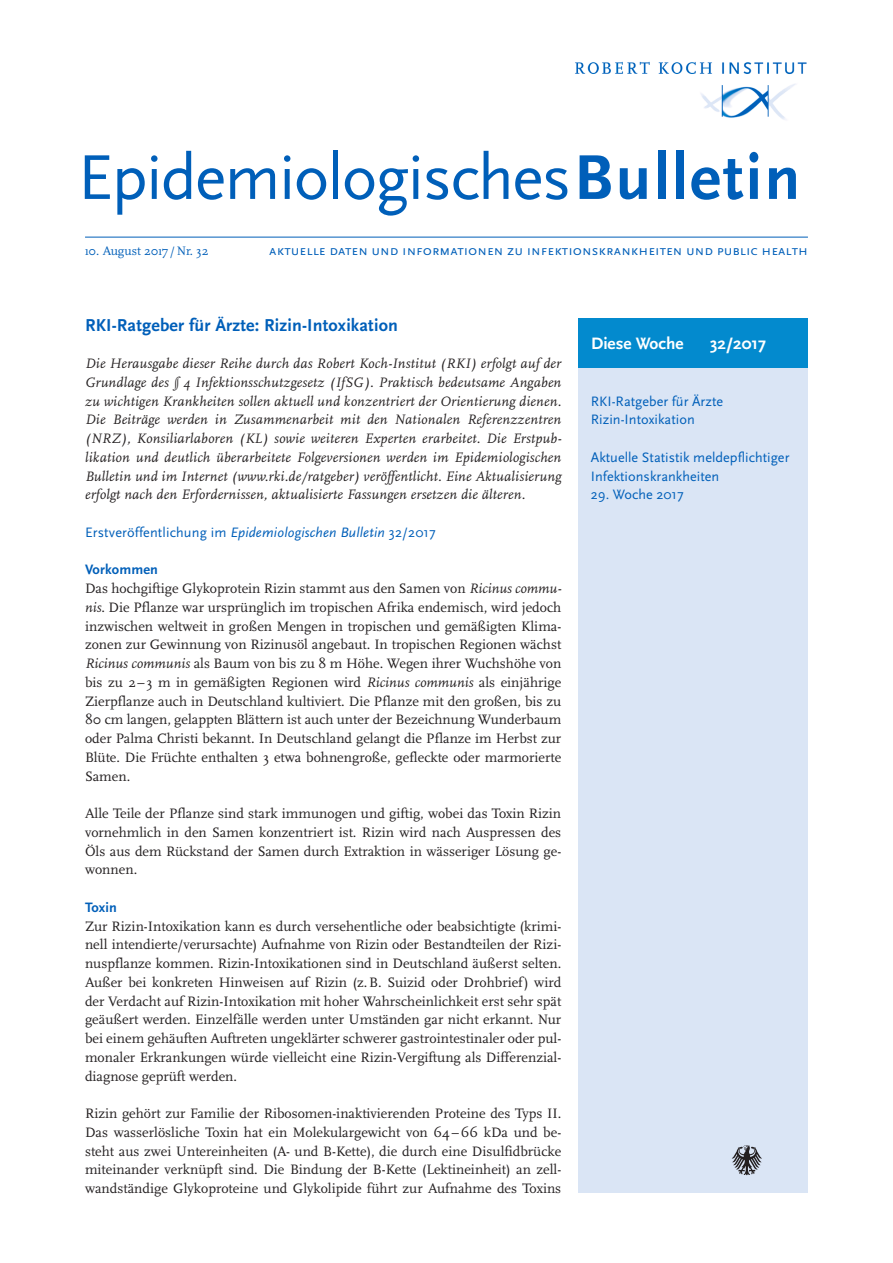
<style>
.page{position:relative;width:893px;height:1263px;background:#fff}
.page>*{position:absolute;margin:0;border:0;box-sizing:border-box;transform-origin:0 0}
.t1{font:66px "Scala Sans Pro";letter-spacing:-.02em;color:#005fb9}
.Fließtext_Überschrif{font:700 18px "Scala Sans Pro";letter-spacing:.01em;color:#005fb9}
.t2{font:700 17.25px "Scala Sans Pro";color:#fff}
.Fließtext{font:14.25px/18.8px "Scala Pro";color:#231f20;text-align:justify}
.Einleitungstext_9_5{font:italic 14.25px/18.8px "Scala Pro";letter-spacing:.015em;color:#231f20;text-align:justify}
.Fließtext_Überschrif-2{font:14.25px "Scala Sans Pro";letter-spacing:.005em;color:#005fb9}
.Inhalt{font:14.25px/18.8px "Scala Sans Pro";color:#005fb9}
.Fließtext_Überschrif-3{font:700 14.25px "Scala Sans Pro";letter-spacing:.01em;color:#005fb9}
.t3{font:12.75px "Scala Pro";color:#005fb9}
.s1{font-weight:700}
.s2{font-style:italic}
</style>
<div class="page">
<hr style="left:85px;top:237px;width:723px;height:1px;background:#005fb9">
<img style="left:575px;top:61px;width:232px;height:59px">
<div style="left:578px;top:318px;width:230px;height:875px;background:#dae5f5"></div>
<div style="left:578px;top:318px;width:230px;height:50px;background:#038ace"></div>
<svg style="left:732px;top:1145px;width:30px;height:31px"></svg>
<h1 class="t1" style="left:78px;top:139px;width:724px">Epidemiologisches<span class="s1">Bulletin</span></h1>
<p class="t3" style="left:85px;top:243px;width:125px">10. August 2017 /Nr. 32</p>
<p class="Fließtext_Überschrif-2" style="left:269px;top:242px;width:540px">aktuelle daten und informationen zu infektionskrankheiten und public health</p>
<p class="Fließtext_Überschrif" style="left:85px;top:314px;width:314px">RKI-Ratgeber für Ärzte: Rizin-Intoxikation</p>
<p class="Einleitungstext_9_5" style="left:85px;top:354px;width:478px">Die Herausgabe dieser Reihe durch das Robert Koch-Institut (RKI) erfolgt auf der Grundlage des § 4 Infektionsschutzgesetz (IfSG). Praktisch bedeutsame Angaben zu wichtigen Krankheiten sollen aktuell und konzentriert der Orientierung dienen.<br>Die Beiträge werden in Zusammenarbeit mit den Nationalen Referenzzentren (NRZ), Konsiliarlaboren (KL) sowie weiteren Experten erarbeitet. Die Erstpub&shy;likation und deutlich überarbeitete Folgeversionen werden im Epidemiologischen Bulletin und im Internet (www.rki.de/ratgeber) veröffentlicht. Eine Aktualisierung erfolgt nach den Erfordernissen, aktualisierte Fassungen ersetzen die älteren.</p>
<p class="Fließtext_Überschrif-2" style="left:85px;top:524px;width:352px">Erstveröffentlichung im <span class="s2">Epidemiologischen Bulletin</span> 32/2017</p>
<p class="Fließtext_Überschrif-3" style="left:85px;top:561px;width:74px">Vorkommen</p>
<p class="Fließtext" style="left:85px;top:579px;width:478px">Das hochgiftige Glykoprotein Rizin stammt aus den Samen von <span class="s2">Ricinus commu&shy;nis</span>. Die Pflanze war ursprünglich im tropischen Afrika endemisch, wird jedoch inzwischen weltweit in großen Mengen in tropischen und gemäßigten Klima&shy;zonen zur Gewinnung von Rizinusöl angebaut. In tropischen Regionen wächst <span class="s2">Ricinus communis</span> als Baum von bis zu 8 m Höhe. Wegen ihrer Wuchshöhe von bis zu 2–3 m in gemäßigten Regionen wird <span class="s2">Ricinus communis</span> als einjährige Zierpflanze auch in Deutschland kultiviert. Die Pflanze mit den großen, bis zu 80 cm langen, gelappten Blättern ist auch unter der Bezeichnung Wunderbaum oder Palma Christi bekannt. In Deutschland gelangt die Pflanze im Herbst zur Blüte. Die Früchte enthalten 3 etwa bohnengroße, gefleckte oder marmorierte Samen.</p>
<p class="Fließtext" style="left:85px;top:804px;width:478px">Alle Teile der Pflanze sind stark immunogen und giftig, wobei das Toxin Rizin vornehmlich in den Samen konzentriert ist. Rizin wird nach Auspressen des Öls aus dem Rückstand der Samen durch Extraktion in wässeriger Lösung ge&shy;wonnen.</p>
<p class="Fließtext_Überschrif-3" style="left:85px;top:899px;width:33px">Toxin</p>
<p class="Fließtext" style="left:85px;top:916px;width:478px">Zur Rizin-Intoxikation kann es durch versehentliche oder beabsichtigte (krimi&shy;nell intendierte/verursachte) Aufnahme von Rizin oder Bestandteilen der Rizi&shy;nuspflanze kommen. Rizin-Intoxikationen sind in Deutschland äußerst selten.<br>Außer bei konkreten Hinweisen auf Rizin (z.B. Suizid oder Drohbrief) wird der Verdacht auf Rizin-Intoxikation mit hoher Wahrscheinlichkeit erst sehr spät geäußert werden. Einzelfälle werden unter Umständen gar nicht erkannt. Nur bei einem gehäuften Auftreten ungeklärter schwerer gastrointestinaler oder pul&shy;monaler Erkrankungen würde vielleicht eine Rizin-Vergiftung als Differenzial&shy;diagnose geprüft werden.</p>
<p class="Fließtext" style="left:85px;top:1104px;width:478px">Rizin gehört zur Familie der Ribosomen-inaktivierenden Proteine des Typs II.<br>Das wasserlösliche Toxin hat ein Molekulargewicht von 64–66 kDa und be&shy;steht aus zwei Untereinheiten (A- und B-Kette), die durch eine Disulfidbrücke miteinander verknüpft sind. Die Bindung der B-Kette (Lektineinheit) an zell&shy;wandständige Glykoproteine und Glykolipide führt zur Aufnahme des Toxins</p>
<p class="t2" style="left:591px;top:334px;width:94px">Diese Woche</p>
<p class="t2" style="left:710px;top:334px;width:58px">32/2017</p>
<p class="Inhalt" style="left:591px;top:391px;width:134px">RKI-Ratgeber für Ärzte</p>
<p class="Inhalt" style="left:591px;top:410px;width:105px">Rizin-Intoxikation</p>
<p class="Inhalt" style="left:591px;top:448px;width:200px">Aktuelle Statistik meldepflichtiger<br>Infektionskrankheiten</p>
<p class="Inhalt" style="left:591px;top:485px;width:94px">29. Woche 2017</p>
</div>
